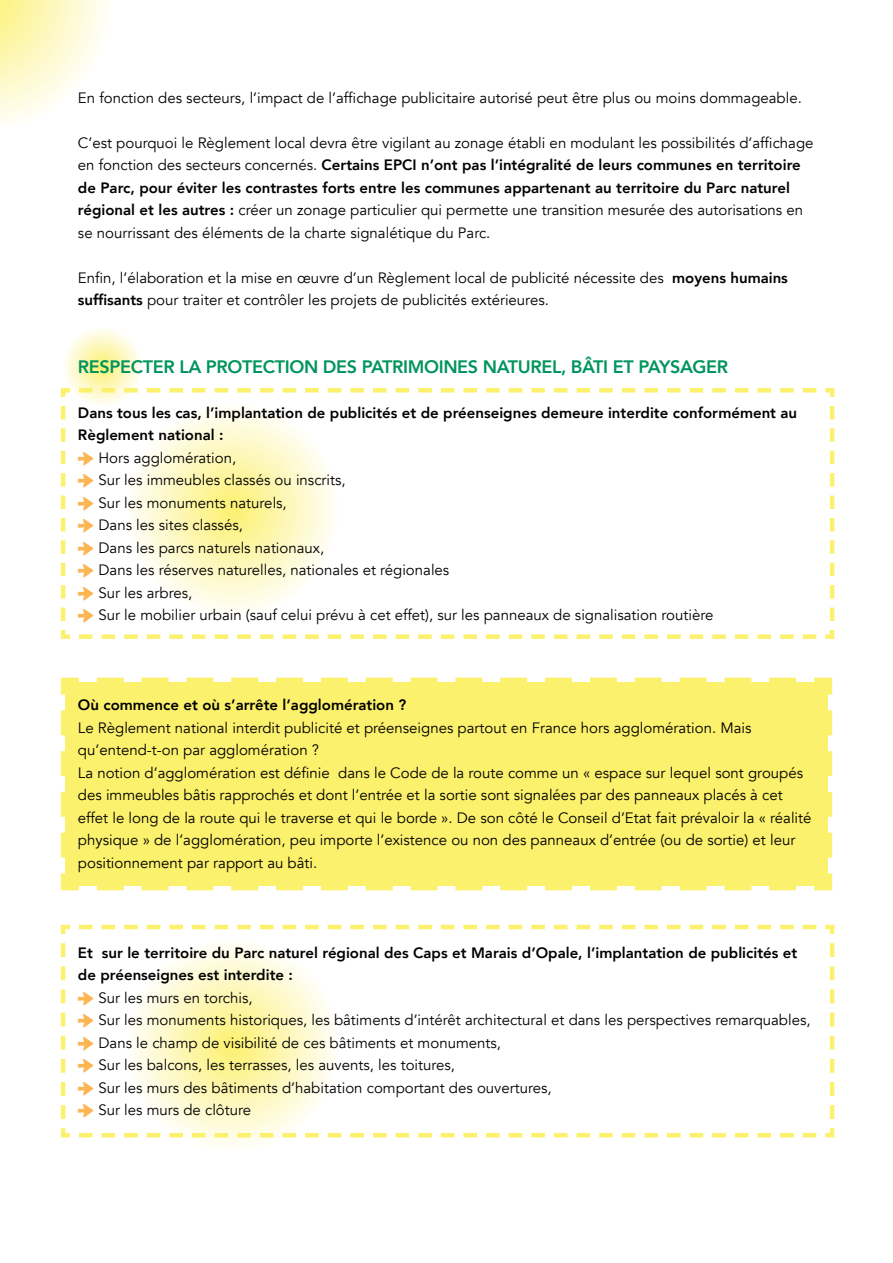
<style>
.page{position:relative;width:893px;height:1263px;background:#fff}
.page>*{position:absolute;margin:0;border:0;box-sizing:border-box;transform-origin:0 0}
.t1{font:800 18px "Avenir";letter-spacing:-.02em;color:#00945e}
.t2{font:15px/22.5px "Avenir";color:#000}
.t3{font:800 15px "Avenir";color:#000}
.s1{font-weight:800}
.s2{font-family:"Arrowstfb";font-size:13.5px;color:#fcb552}
</style>
<div class="page">
<svg style="left:62px;top:326px;width:80px;height:80px"></svg>
<svg style="left:60px;top:924px;width:775px;height:216px"></svg>
<svg style="left:60px;top:386px;width:775px;height:253px"></svg>
<div style="left:60px;top:677px;width:773px;height:214px;background:#fcf16c"></div>
<svg style="left:0;top:0;width:106px;height:123px"></svg>
<p class="t2" style="left:78px;top:87px;width:725px">En fonction des secteurs, l’impact de l’affichage publicitaire autorisé peut être plus ou moins dommageable.</p>
<p class="t2" style="left:78px;top:132px;width:737px">C’est pourquoi le Règlement local devra être vigilant au zonage établi en modulant les possibilités d’affichage en fonction des secteurs concernés. <span class="s1">Certains EPCI n’ont pas l’intégralité de leurs communes en territoire de Parc, pour éviter les contrastes forts entre les communes appartenant au territoire du Parc naturel régional et les autres :</span> créer un zonage particulier qui permette une transition mesurée des autorisations en se nourrissant des éléments de la charte signalétique du Parc.</p>
<p class="t2" style="left:78px;top:267px;width:711px">Enfin, l’élaboration et la mise en œuvre d’un Règlement local de publicité nécessite des <span class="s1">moyens humains suffisants</span> pour traiter et contrôler les projets de publicités extérieures.</p>
<p class="t1" style="left:78px;top:352px;width:647px">Respecter la protection des patrimoines naturel, bâti et paysager</p>
<p class="t2" style="left:78px;top:402px;width:721px"><span class="s1">Dans tous les cas, l’implantation de publicités et de préenseignes demeure interdite conformément au Règlement national :<br></span><span class="s2">O</span> Hors agglomération,<br><span class="s2">O</span> Sur les immeubles classés ou inscrits,<br><span class="s2">O</span> Sur les monuments naturels,<br><span class="s2">O</span> Dans les sites classés,<br><span class="s2">O</span> Dans les parcs naturels nationaux,<br><span class="s2">O</span> Dans les réserves naturelles, nationales et régionales<br><span class="s2">O</span> Sur les arbres,<br><span class="s2">O</span> Sur le mobilier urbain (sauf celui prévu à cet effet), sur les panneaux de signalisation routière</p>
<p class="t3" style="left:78px;top:693px;width:330px">Où commence et où s’arrête l’agglomération ?</p>
<p class="t2" style="left:78px;top:717px;width:735px">Le Règlement national interdit publicité et préenseignes partout en France hors agglomération. Mais qu’entend-t-on par agglomération ?<br>La notion d’agglomération est définie dans le Code de la route comme un « espace sur lequel sont groupés des immeubles bâtis rapprochés et dont l’entrée et la sortie sont signalées par des panneaux placés à cet effet le long de la route qui le traverse et qui le borde ». De son côté le Conseil d’Etat fait prévaloir la « réalité physique » de l’agglomération, peu importe l’existence ou non des panneaux d’entrée (ou de sortie) et leur positionnement par rapport au bâti.</p>
<p class="t2" style="left:78px;top:942px;width:734px"><span class="s1">Et sur le territoire du Parc naturel régional des Caps et Marais d’Opale, l’implantation de publicités et de préenseignes est interdite :<br></span><span class="s2">O</span> Sur les murs en torchis,<br><span class="s2">O</span> Sur les monuments historiques, les bâtiments d’intérêt architectural et dans les perspectives remarquables, <span class="s2">O</span> Dans le champ de visibilité de ces bâtiments et monuments,<br><span class="s2">O</span> Sur les balcons, les terrasses, les auvents, les toitures,<br><span class="s2">O</span> Sur les murs des bâtiments d’habitation comportant des ouvertures,<br><span class="s2">O</span> Sur les murs de clôture</p>
</div>
